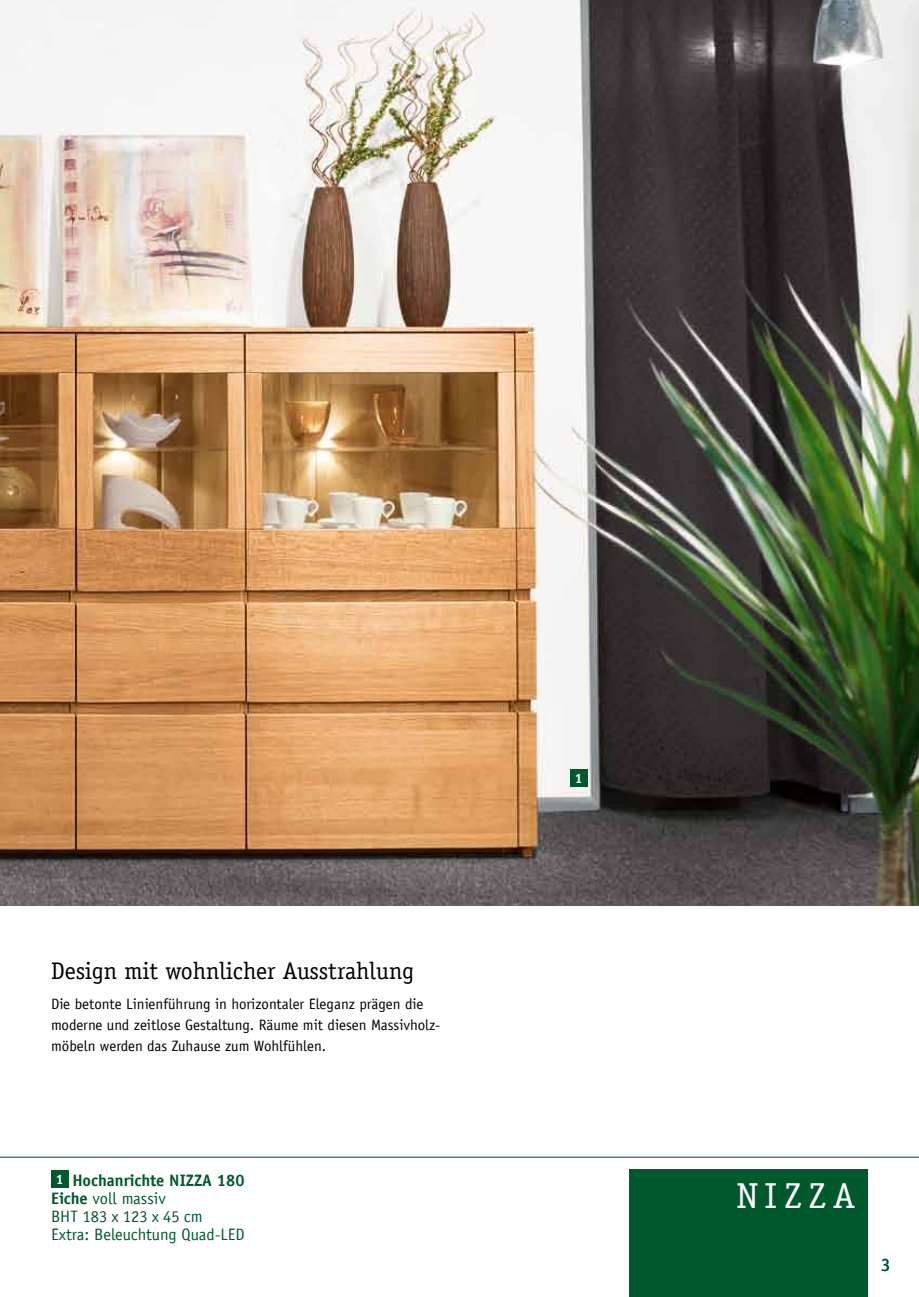
<style>
.page{position:relative;width:919px;height:1297px;background:#fff}
.page>*{position:absolute;margin:0;border:0;box-sizing:border-box;transform-origin:0 0}
.t1{font:36px "Officina Serif LT";letter-spacing:.2em;color:#fff}
.t2{font:24px "Officina Serif LT";color:#000}
.t3{font:700 18px "Officina Sans LT";color:#00582d}
.t4{font:16.5px/18px "Officina Sans LT";color:#00582d}
.t5{font:15px/21px "Officina Sans LT";color:#000}
.t6{font:700 13.5px "Officina Sans LT";color:#fff}
.s1{font-weight:700;font-size:13.5px;color:#fff}
.s2{font-weight:700}
</style>
<div class="page">
<hr style="left:0;top:1157px;width:918px;height:1px;background:#00582d">
<div style="left:629px;top:1170px;width:238px;height:127px;background:#00582d"></div>
<div style="left:51px;top:1171px;width:17px;height:17px;background:#00582d"></div>
<img style="left:0;top:0;width:918px;height:906px">
<div style="left:570px;top:770px;width:17px;height:17px;background:#00582d"></div>
<h2 class="t2" style="left:51px;top:957px;width:364px">Design mit wohnlicher Ausstrahlung</h2>
<p class="t5" style="left:51px;top:993px;width:391px">Die betonte Linienführung in horizontaler Eleganz prägen die moderne und zeitlose Gestaltung. Räume mit diesen Massivholz&shy;möbeln werden das Zuhause zum Wohlfühlen.</p>
<p class="t4" style="left:51px;top:1172px;width:195px"><span class="s1">1</span> <span class="s2">Hochanrichte NIZZA 180<br>Eiche</span> voll massiv<br>BHT 183 x 123 x 45 cm<br>Extra: Beleuchtung Quad-LED</p>
<p class="t6" style="left:575px;top:770px;width:9px">1</p>
<h1 class="t1" style="left:737px;top:1175px;width:120px">Nizza</h1>
<p class="t3" style="left:880px;top:1254px;width:12px">3</p>
</div>
